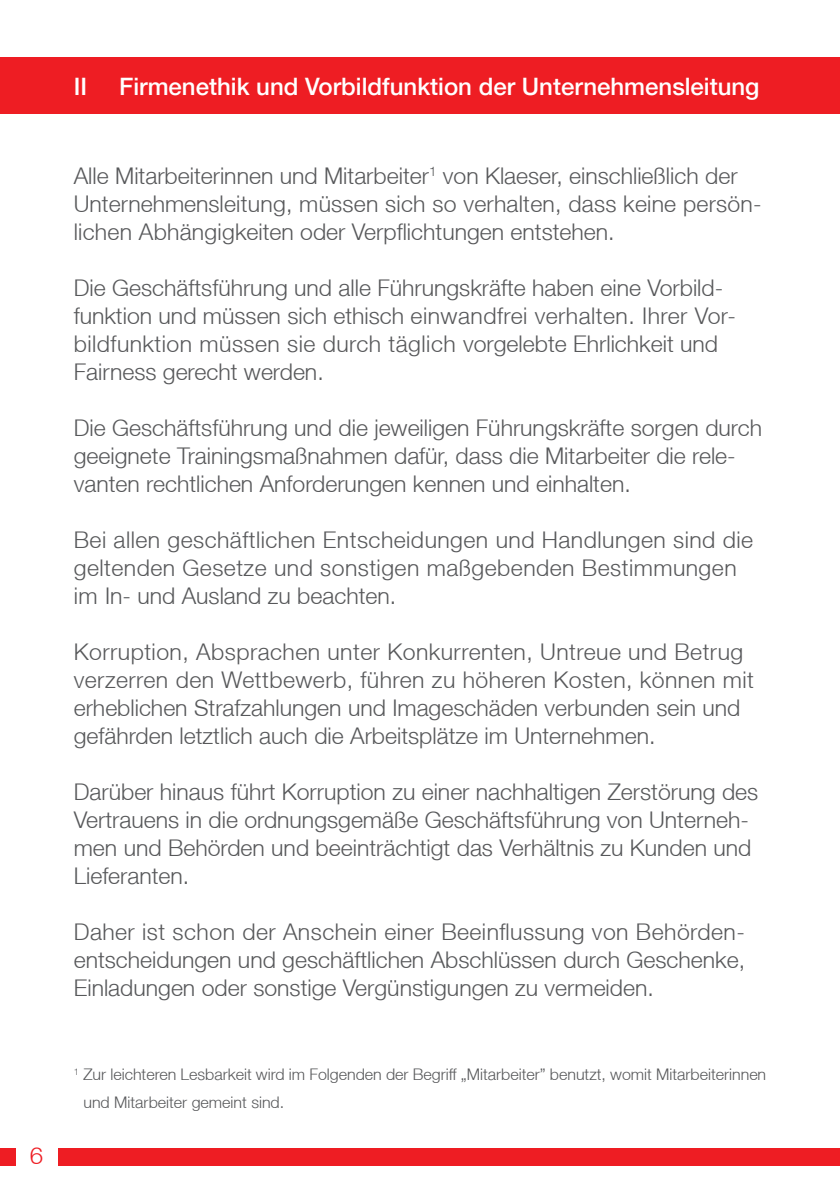
<style>
.page{position:relative;width:840px;height:1191px;background:#fff}
.page>*{position:absolute;margin:0;border:0;box-sizing:border-box;transform-origin:0 0}
.Kapitelbezeichnunge{font:500 24px "Helvetica Neue LT";color:#fff}
.t1{font:300 24px "Helvetica Neue LT";color:#ee1d23}
.Fließtext{font:300 23px/28px "Helvetica Neue LT";color:#57585a}
.Fließtext-2{font:300 23px/28px "Helvetica Neue LT";letter-spacing:.02em;color:#57585a}
.t2{font:300 16px/28px "Helvetica Neue LT";color:#57585a}
</style>
<div class="page">
<div style="left:0;top:57px;width:839px;height:57px;background:#ee1d23"></div>
<div style="left:0;top:1148px;width:839px;height:17px;background:#ee1d23"></div>
<div style="left:16px;top:1135px;width:41px;height:41px;background:#fff"></div>
<p class="t1" style="left:30px;top:1141px;width:15px">6</p>
<p class="Kapitelbezeichnunge" style="left:74px;top:72px;width:15px">II</p>
<p class="Kapitelbezeichnunge" style="left:119px;top:72px;width:641px">Firmenethik und Vorbildfunktion der Unternehmensleitung</p>
<p class="Fließtext" style="left:74px;top:161px;width:689px">Alle Mitarbeiterinnen und Mitarbeiter<sup>1</sup> von Klaeser, einschließlich der<br>Unternehmensleitung, müssen sich so verhalten, dass keine persön&shy;lichen Abhängigkeiten oder Verpflichtungen entstehen.</p>
<p class="Fließtext" style="left:74px;top:273px;width:663px">Die Geschäftsführung und alle Führungskräfte haben eine Vorbild&shy;funktion und müssen sich ethisch einwandfrei verhalten. Ihrer Vor&shy;bildfunktion müssen sie durch täglich vorgelebte Ehrlichkeit und Fairness gerecht werden.</p>
<p class="Fließtext" style="left:74px;top:413px;width:689px">Die Geschäftsführung und die jeweiligen Führungskräfte sorgen durch geeignete Trainingsmaßnahmen dafür, dass die Mitarbeiter die rele&shy;vanten rechtlichen Anforderungen kennen und einhalten.</p>
<p class="Fließtext-2" style="left:74px;top:525px;width:680px">Bei allen geschäftlichen Entscheidungen und Handlungen sind die geltenden Gesetze und sonstigen maßgebenden Bestimmungen im In- und Ausland zu beachten.</p>
<p class="Fließtext" style="left:74px;top:637px;width:681px">Korruption, Absprachen unter Konkurrenten, Untreue und Betrug verzerren den Wettbewerb, führen zu höheren Kosten, können mit erheblichen Strafzahlungen und Imageschäden verbunden sein und gefährden letztlich auch die Arbeitsplätze im Unternehmen.</p>
<p class="Fließtext" style="left:74px;top:777px;width:685px">Darüber hinaus führt Korruption zu einer nachhaltigen Zerstörung des Vertrauens in die ordnungsgemäße Geschäftsführung von Unterneh&shy;men und Behörden und beeinträchtigt das Verhältnis zu Kunden und Lieferanten.</p>
<p class="Fließtext" style="left:74px;top:917px;width:672px;text-align:justify">Daher ist schon der Anschein einer Beeinflussung von Behörden&shy;entscheidungen und geschäftlichen Abschlüssen durch Geschenke, Einladungen oder sonstige Vergünstigungen zu vermeiden.</p>
<p class="t2" style="left:83px;top:1060px;width:684px;text-indent:-10px"><sup>1</sup> Zur leichteren Lesbarkeit wird im Folgenden der Begriff „Mitarbeiter” benutzt, womit Mitarbeiterinnen und Mitarbeiter gemeint sind.</p>
</div>
